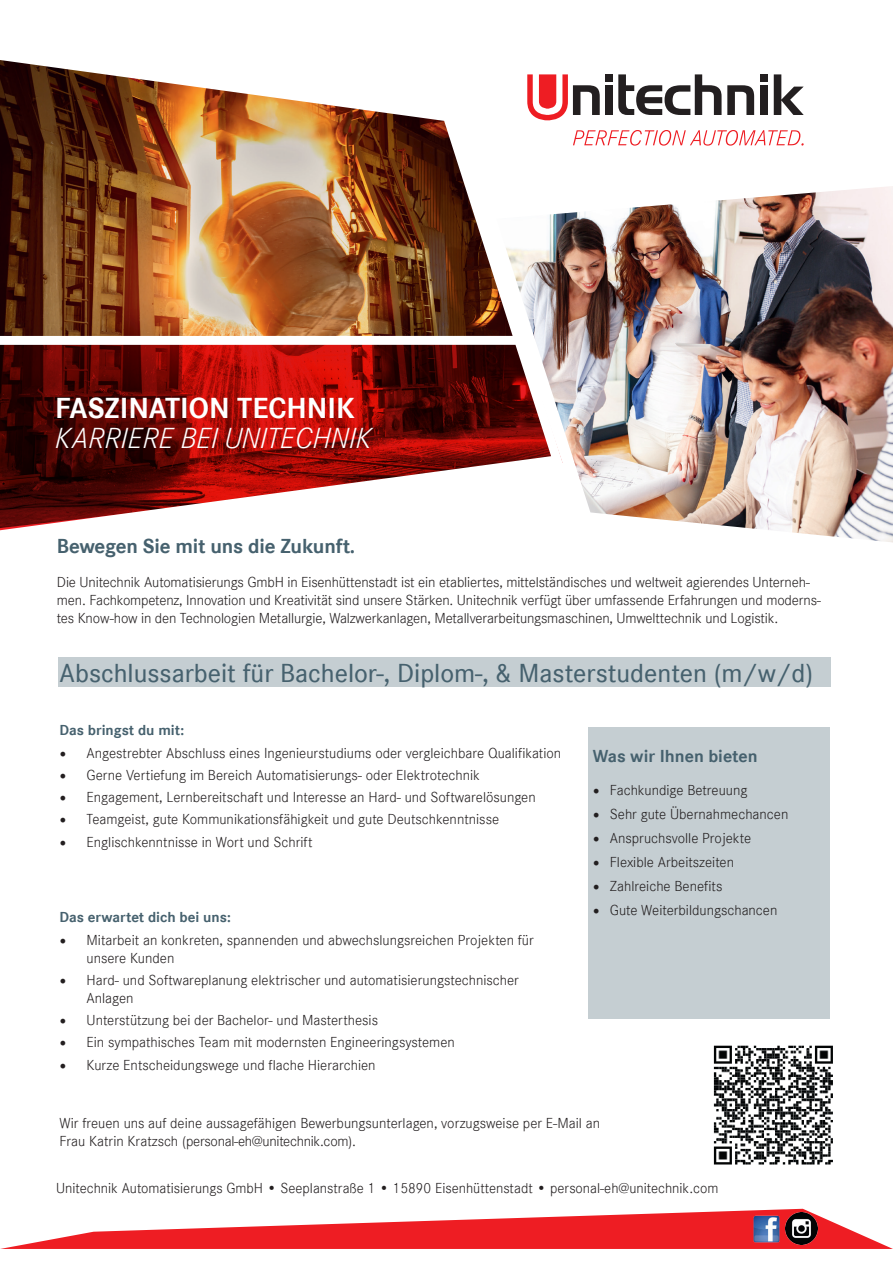
<style>
.page{position:relative;width:893px;height:1263px;background:#fff}
.page>*{position:absolute;margin:0;border:0;box-sizing:border-box;transform-origin:0 0}
.t1{font:italic 300 30px "Corporate SW01";color:#fff}
.t2{font:700 30px "Corporate SW01";color:#fff}
.t3{font:500 27px "Corporate SW01";color:#46616e}
.t4{font:700 21px "Corporate SW01";letter-spacing:-.01em;color:#46616e}
.t5{font:700 18px "Corporate SW01";color:#46616e}
.t6{font:300 15px/18px "Corporate SW01";color:#231f20}
.t7{font:700 15px "Corporate SW01";color:#46616e}
.s1{font-family:"Minion Pro";font-weight:400;font-size:18px}
</style>
<div class="page">
<img style="left:0;top:60px;width:893px;height:1149px">
<div style="left:605px;top:85px;width:8px;height:30px;background:#231f20"></div>
<div style="left:605px;top:74px;width:8px;height:8px;background:#231f20"></div>
<svg style="left:618px;top:74px;width:136px;height:41px"></svg>
<div style="left:760px;top:85px;width:8px;height:30px;background:#231f20"></div>
<div style="left:760px;top:74px;width:8px;height:8px;background:#231f20"></div>
<svg style="left:774px;top:74px;width:30px;height:41px"></svg>
<svg style="left:527px;top:74px;width:73px;height:46px"></svg>
<svg style="left:573px;top:130px;width:231px;height:16px"></svg>
<svg style="left:0;top:1209px;width:893px;height:40px"></svg>
<img style="left:786px;top:1213px;width:32px;height:32px">
<img style="left:747px;top:1210px;width:39px;height:38px">
<div style="left:58px;top:657px;width:773px;height:30px;background:#c5ced2"></div>
<div style="left:588px;top:726px;width:241px;height:292px;background:#c5ced2"></div>
<img style="left:710px;top:1042px;width:129px;height:128px">
<h1 class="t2" style="left:55px;top:391px;width:301px">FASZINATION TECHNIK</h1>
<h1 class="t1" style="left:55px;top:421px;width:319px">KARRIERE BEI UNITECHNIK</h1>
<h3 class="t4" style="left:57px;top:534px;width:300px">Bewegen Sie mit uns die Zukunft.</h3>
<p class="t6" style="left:57px;top:573px;width:766px">Die Unitechnik Automatisierungs GmbH in Eisenhüttenstadt ist ein etabliertes, mittelständisches und weltweit agierendes Unterneh&shy;men. Fachkompetenz, Innovation und Kreativität sind unsere Stärken. Unitechnik verfügt über umfassende Erfahrungen und moderns&shy;tes Know-how in den Technologien Metallurgie, Walzwerkanlagen, Metallverarbeitungsmaschinen, Umwelttechnik und Logistik.</p>
<h2 class="t3" style="left:60px;top:657px;width:755px">Abschlussarbeit für Bachelor-, Diplom-, &amp; Masterstudenten (m/w/d)</h2>
<p class="t7" style="left:60px;top:722px;width:126px">Das bringst du mit:</p>
<p class="t6" style="left:60px;top:744px;width:503px"><span class="s1">•</span> Angestrebter Abschluss eines Ingenieurstudiums oder vergleichbare Qualifikation</p>
<p class="t6" style="left:60px;top:766px;width:422px"><span class="s1">•</span> Gerne Vertiefung im Bereich Automatisierungs- oder Elektrotechnik</p>
<p class="t6" style="left:60px;top:788px;width:478px"><span class="s1">•</span> Engagement, Lernbereitschaft und Interesse an Hard- und Softwarelösungen</p>
<p class="t6" style="left:60px;top:810px;width:441px"><span class="s1">•</span> Teamgeist, gute Kommunikationsfähigkeit und gute Deutschkenntnisse</p>
<p class="t6" style="left:60px;top:833px;width:254px"><span class="s1">•</span> Englischkenntnisse in Wort und Schrift</p>
<p class="t7" style="left:60px;top:909px;width:173px">Das erwartet dich bei uns:</p>
<p class="t6" style="left:87px;top:930px;width:449px;text-indent:-27px"><span class="s1">•</span> Mitarbeit an konkreten, spannenden und abwechslungsreichen Projekten für unsere Kunden</p>
<p class="t6" style="left:87px;top:971px;width:434px;text-indent:-27px"><span class="s1">•</span> Hard- und Softwareplanung elektrischer und automatisierungstechnischer<br>Anlagen</p>
<p class="t6" style="left:60px;top:1011px;width:320px"><span class="s1">•</span> Unterstützung bei der Bachelor- und Masterthesis</p>
<p class="t6" style="left:60px;top:1033px;width:397px"><span class="s1">•</span> Ein sympathisches Team mit modernsten Engineeringsystemen</p>
<p class="t6" style="left:60px;top:1055px;width:318px"><span class="s1">•</span> Kurze Entscheidungswege und flache Hierarchien</p>
<p class="t5" style="left:593px;top:746px;width:166px">Was wir Ihnen bieten</p>
<p class="t6" style="left:593px;top:781px;width:156px"><span class="s1">•</span> Fachkundige Betreuung</p>
<p class="t6" style="left:593px;top:805px;width:197px"><span class="s1">•</span> Sehr gute Übernahmechancen</p>
<p class="t6" style="left:593px;top:829px;width:160px"><span class="s1">•</span> Anspruchsvolle Projekte</p>
<p class="t6" style="left:593px;top:853px;width:143px"><span class="s1">•</span> Flexible Arbeitszeiten</p>
<p class="t6" style="left:593px;top:877px;width:131px"><span class="s1">•</span> Zahlreiche Benefits</p>
<p class="t6" style="left:593px;top:901px;width:186px"><span class="s1">•</span> Gute Weiterbildungschancen</p>
<p class="t6" style="left:60px;top:1114px;width:542px">Wir freuen uns auf deine aussagefähigen Bewerbungsunterlagen, vorzugsweise per E-Mail an<br>Frau Katrin Kratzsch (personal-eh@unitechnik.com).</p>
<p class="t6" style="left:56px;top:1179px;width:664px">Unitechnik Automatisierungs GmbH • Seeplanstraße 1 • 15890 Eisenhüttenstadt • personal-eh@unitechnik.com</p>
</div>
